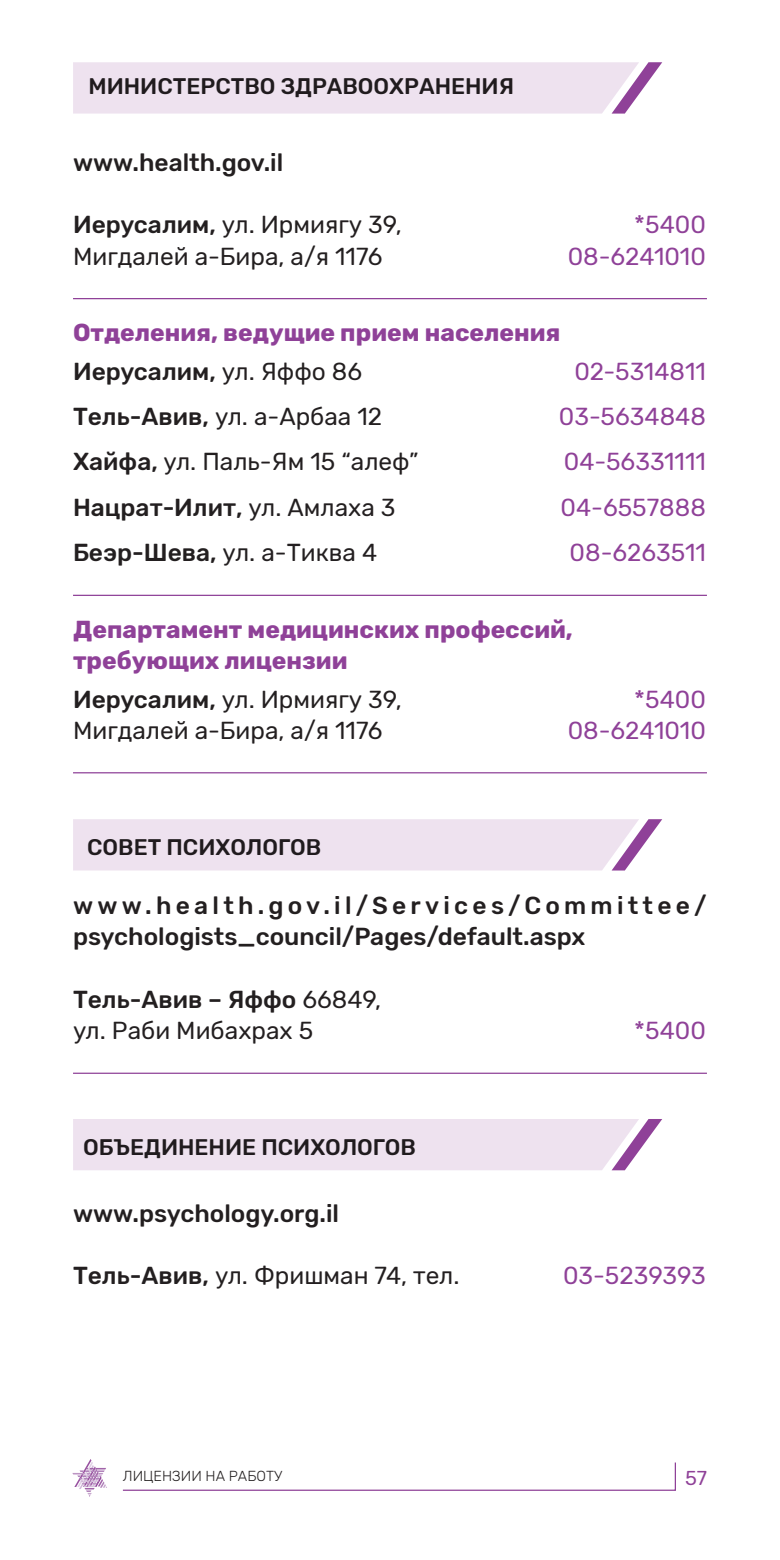
<style>
.page{position:relative;width:780px;height:1560px;background:#fff}
.page>*{position:absolute;margin:0;border:0;box-sizing:border-box;transform-origin:0 0}
.t1{font:24.5px/31.2px "Rubik";color:#231f20}
.t2{font:500 24.5px/31.2px "Rubik";color:#231f20}
.t3{font:700 24.5px/38.2px "Rubik";color:#8f4198}
.t4{font:24.5px "Rubik";color:#8f4198}
.t5{font:500 22.5px "Rubik";color:#231f20}
.t6{font:20px "Rubik";color:#8f4198}
.t7{font:300 14.5px "Rubik";color:#231f20}
.s1{font-weight:500}
.s2{font-weight:500;color:#231f20}
.s3{font-weight:400;color:#231f20}
.s4{font-weight:400}
</style>
<div class="page">
<svg style="left:122px;top:1462px;width:554px;height:29px"></svg>
<svg style="left:72px;top:1459px;width:35px;height:37px"></svg>
<hr style="left:73px;top:298px;width:634px;height:1px;background:#8f4198">
<hr style="left:73px;top:594px;width:634px;height:2px;background:#8f4198">
<hr style="left:73px;top:772px;width:634px;height:1px;background:#8f4198">
<hr style="left:73px;top:1072px;width:634px;height:1px;background:#8f4198">
<svg style="left:73px;top:62px;width:589px;height:52px;background:#ece0ee"></svg>
<div style="left:73px;top:1119px;width:589px;height:51px;background:#eee2ef"></div>
<svg style="left:73px;top:819px;width:589px;height:51px;background:#ecdfed"></svg>
<p class="t5" style="left:88px;top:73px;width:427px">МИНИСТЕРСТВО ЗДРАВООХРАНЕНИЯ</p>
<p class="t2" style="left:73px;top:147px;width:212px">www.health.gov.il</p>
<p class="t1" style="left:73px;top:210px;width:330px"><span class="s1">Иерусалим,</span> ул. Ирмиягу 39,</p>
<p class="t4" style="left:634px;top:211px;width:73px">*5400</p>
<p class="t1" style="left:73px;top:241px;width:311px">Мигдалей а-Бира, а/я 1176</p>
<p class="t4" style="left:567px;top:242px;width:140px">08-6241010</p>
<p class="t3" style="left:73px;top:314px;width:489px">Отделения, ведущие прием населения<br><span class="s2">Иерусалим,</span> <span class="s3">ул. Яффо 86</span></p>
<p class="t4" style="left:574px;top:357px;width:133px">02-5314811</p>
<p class="t1" style="left:73px;top:401px;width:311px"><span class="s1">Тель-Авив,</span> ул. а-Арбаа 12</p>
<p class="t4" style="left:558px;top:402px;width:149px">03-5634848</p>
<p class="t1" style="left:73px;top:447px;width:347px"><span class="s1">Хайфа,</span> ул. Паль-Ям 15 “алеф”</p>
<p class="t4" style="left:563px;top:448px;width:144px">04-56331111</p>
<p class="t2" style="left:73px;top:492px;width:324px">Нацрат-Илит, <span class="s4">ул. Амлаха 3</span></p>
<p class="t4" style="left:560px;top:493px;width:147px">04-6557888</p>
<p class="t1" style="left:73px;top:538px;width:305px"><span class="s1">Беэр-Шева,</span> ул. а-Тиква 4</p>
<p class="t4" style="left:569px;top:539px;width:138px">08-6263511</p>
<p class="t3" style="left:73px;top:614px;width:501px;line-height:31.2px">Департамент медицинских профессий, требующих лицензии</p>
<p class="t1" style="left:73px;top:684px;width:330px"><span class="s1">Иерусалим,</span> ул. Ирмиягу 39,</p>
<p class="t4" style="left:634px;top:685px;width:73px">*5400</p>
<p class="t1" style="left:73px;top:715px;width:311px">Мигдалей а-Бира, а/я 1176</p>
<p class="t4" style="left:567px;top:716px;width:140px">08-6241010</p>
<p class="t5" style="left:87px;top:833px;width:235px">СОВЕТ ПСИХОЛОГОВ</p>
<p class="t2" style="left:73px;top:890px;width:635px">www.health.gov.il/Services/Committee/ psychologists_council/Pages/default.aspx</p>
<p class="t1" style="left:73px;top:984px;width:310px"><span class="s1">Тель-Авив – Яффо</span> 66849, ул. Раби Мибахрах 5</p>
<p class="t4" style="left:634px;top:1016px;width:73px">*5400</p>
<p class="t5" style="left:83px;top:1134px;width:334px">ОБЪЕДИНЕНИЕ ПСИХОЛОГОВ</p>
<p class="t2" style="left:73px;top:1198px;width:267px">www.psychology.org.il</p>
<p class="t1" style="left:73px;top:1260px;width:388px"><span class="s1">Тель-Авив,</span> ул. Фришман 74, тел.</p>
<p class="t4" style="left:563px;top:1261px;width:144px">03-5239393</p>
<p class="t7" style="left:123px;top:1467px;width:161px">ЛИЦЕНЗИИ НА РАБОТУ</p>
<p class="t6" style="left:685px;top:1466px;width:23px">57</p>
</div>
